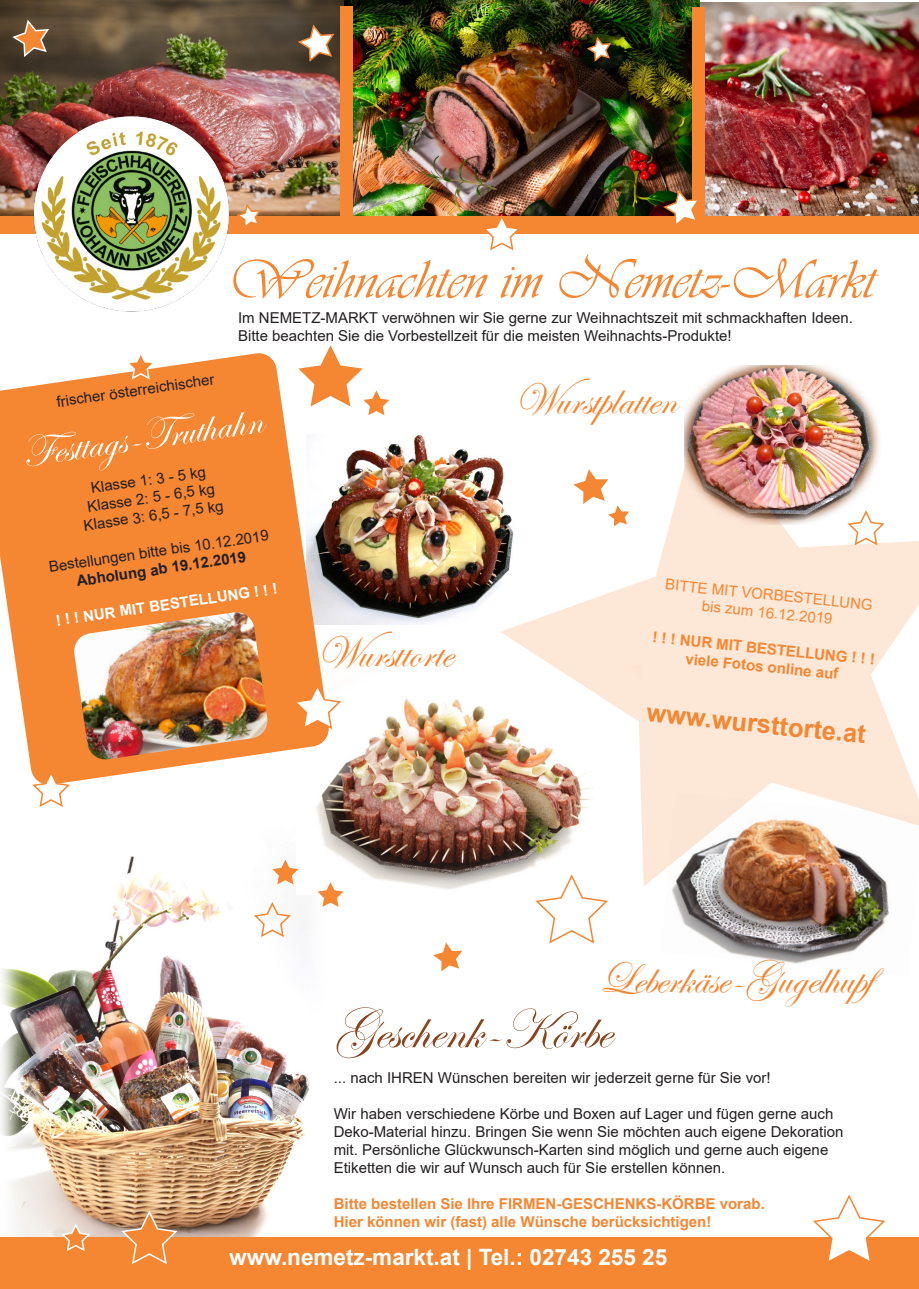
<style>
.page{position:relative;width:919px;height:1289px;background:#fff}
.page>*{position:absolute;margin:0;border:0;box-sizing:border-box;transform-origin:0 0}
.t1{font:57px "Vivaldii";color:#f58632}
.t2{font:55.5px "Edwardian Script ITC";color:#89451c}
.t3{font:45px "Edwardian Script ITC";color:#f58632}
.t4{font:45px "Edwardian Script ITC";color:#fff}
.t5{font:700 25.5px "Arial";color:#f58632}
.t6{font:700 22.5px "Arial";color:#fff}
.t7{font:15px/18px "Arial";color:#231f20}
.t8{font:700 15px/18px "Arial";color:#f58632}
.t9{font:15px/18px "Arial";color:#f58632;text-align:center}
.t10{font:700 15px "Arial";color:#fff}
.t11{font:700 15px "Arial";color:#231f20}
</style>
<div class="page">
<img style="left:672px;top:886px;width:217px;height:78px">
<img style="left:684px;top:366px;width:191px;height:50px">
<img style="left:330px;top:435px;width:170px;height:189px">
<img style="left:1px;top:856px;width:323px;height:381px">
<img style="left:297px;top:699px;width:203px;height:195px">
<img style="left:699px;top:2px;width:219px;height:214px">
<img style="left:0;top:0;width:344px;height:216px">
<img style="left:344px;top:0;width:355px;height:216px">
<div style="left:0;top:216px;width:918px;height:18px;background:#f58632"></div>
<img style="left:31px;top:114px;width:200px;height:198px">
<div style="left:0;top:1237px;width:918px;height:51px;background:#f58632"></div>
<svg style="left:0;top:353px;width:330px;height:433px;fill:#f58632"></svg>
<img style="left:73px;top:612px;width:196px;height:148px">
<svg style="left:272px;top:859px;width:26px;height:25px"></svg>
<svg style="left:317px;top:882px;width:26px;height:24px"></svg>
<svg style="left:298px;top:345px;width:91px;height:70px"></svg>
<svg style="left:252px;top:901px;width:40px;height:37px"></svg>
<svg style="left:535px;top:886px;width:73px;height:58px"></svg>
<svg style="left:813px;top:1194px;width:73px;height:67px"></svg>
<svg style="left:292px;top:683px;width:51px;height:47px"></svg>
<svg style="left:31px;top:770px;width:41px;height:37px"></svg>
<svg style="left:481px;top:214px;width:41px;height:37px"></svg>
<svg style="left:296px;top:24px;width:40px;height:39px"></svg>
<svg style="left:585px;top:36px;width:27px;height:27px"></svg>
<svg style="left:235px;top:203px;width:27px;height:23px"></svg>
<svg style="left:125px;top:353px;width:32px;height:28px"></svg>
<svg style="left:59px;top:1223px;width:33px;height:28px"></svg>
<svg style="left:119px;top:1210px;width:60px;height:54px"></svg>
<svg style="left:433px;top:943px;width:29px;height:28px"></svg>
<img style="left:500px;top:416px;width:418px;height:470px">
<div style="left:340px;top:7px;width:13px;height:219px;background:#f58632"></div>
<div style="left:692px;top:7px;width:12px;height:220px;background:#f58632"></div>
<svg style="left:661px;top:189px;width:36px;height:35px"></svg>
<svg style="left:11px;top:19px;width:40px;height:40px"></svg>
<h1 class="t1" style="left:227px;top:246px;width:648px">Weihnachten im Nemetz-Markt</h1>
<p class="t7" style="left:238px;top:309px;width:616px">Im NEMETZ-MARKT verwöhnen wir Sie gerne zur Weihnachtszeit mit schmackhaften Ideen.<br>Bitte beachten Sie die Vorbestellzeit für die meisten Weihnachts-Produkte!</p>
<p class="t7" style="left:55px;top:392px;width:161px;rotate:-8deg">frischer österreichischer</p>
<h3 class="t4" style="left:19px;top:428px;width:243px;rotate:-8deg">Festtags-Truthahn</h3>
<p class="t7" style="left:78px;top:480px;width:142px;text-align:center;rotate:-8deg">Klasse 1: 3 - 5 kg<br>Klasse 2: 5 - 6,5 kg<br>Klasse 3: 6,5 - 7,5 kg</p>
<p class="t7" style="left:48px;top:557px;width:223px;rotate:-8deg">Bestellungen bitte bis 10.12.2019</p>
<p class="t11" style="left:75px;top:570px;width:172px;rotate:-8deg">Abholung ab 19.12.2019</p>
<p class="t10" style="left:55px;top:609px;width:225px;rotate:-8deg">! ! ! NUR MIT BESTELLUNG ! ! !</p>
<h3 class="t3" style="left:316px;top:627px;width:137px">Wursttorte</h3>
<h3 class="t3" style="left:514px;top:374px;width:164px">Wurstplatten</h3>
<p class="t9" style="left:666px;top:574px;width:210px;rotate:6deg">BITTE MIT VORBESTELLUNG bis zum 16.12.2019</p>
<p class="t8" style="left:653px;top:627px;width:225px;text-align:center;rotate:6deg">! ! ! NUR MIT BESTELLUNG ! ! ! viele Fotos online auf</p>
<h3 class="t5" style="left:648px;top:694px;width:222px;rotate:6deg">www.wursttorte.at</h3>
<h3 class="t3" style="left:598px;top:953px;width:300px">Leberkäse-Gugelhupf</h3>
<h2 class="t2" style="left:333px;top:999px;width:278px">Geschenk-Körbe</h2>
<p class="t7" style="left:333px;top:1068px;width:438px">... nach IHREN Wünschen bereiten wir jederzeit gerne für Sie vor!</p>
<p class="t7" style="left:333px;top:1104px;width:511px">Wir haben verschiedene Körbe und Boxen auf Lager und fügen gerne auch Deko-Material hinzu. Bringen Sie wenn Sie möchten auch eigene Dekoration mit. Persönliche Glückwunsch-Karten sind möglich und gerne auch eigene Etiketten die wir auf Wunsch auch für Sie erstellen können.</p>
<p class="t8" style="left:333px;top:1194px;width:432px">Bitte bestellen Sie Ihre FIRMEN-GESCHENKS-KÖRBE vorab.<br>Hier können wir (fast) alle Wünsche berücksichtigen!</p>
<h3 class="t6" style="left:229px;top:1240px;width:439px">www.nemetz-markt.at | Tel.: 02743 255 25</h3>
</div>
